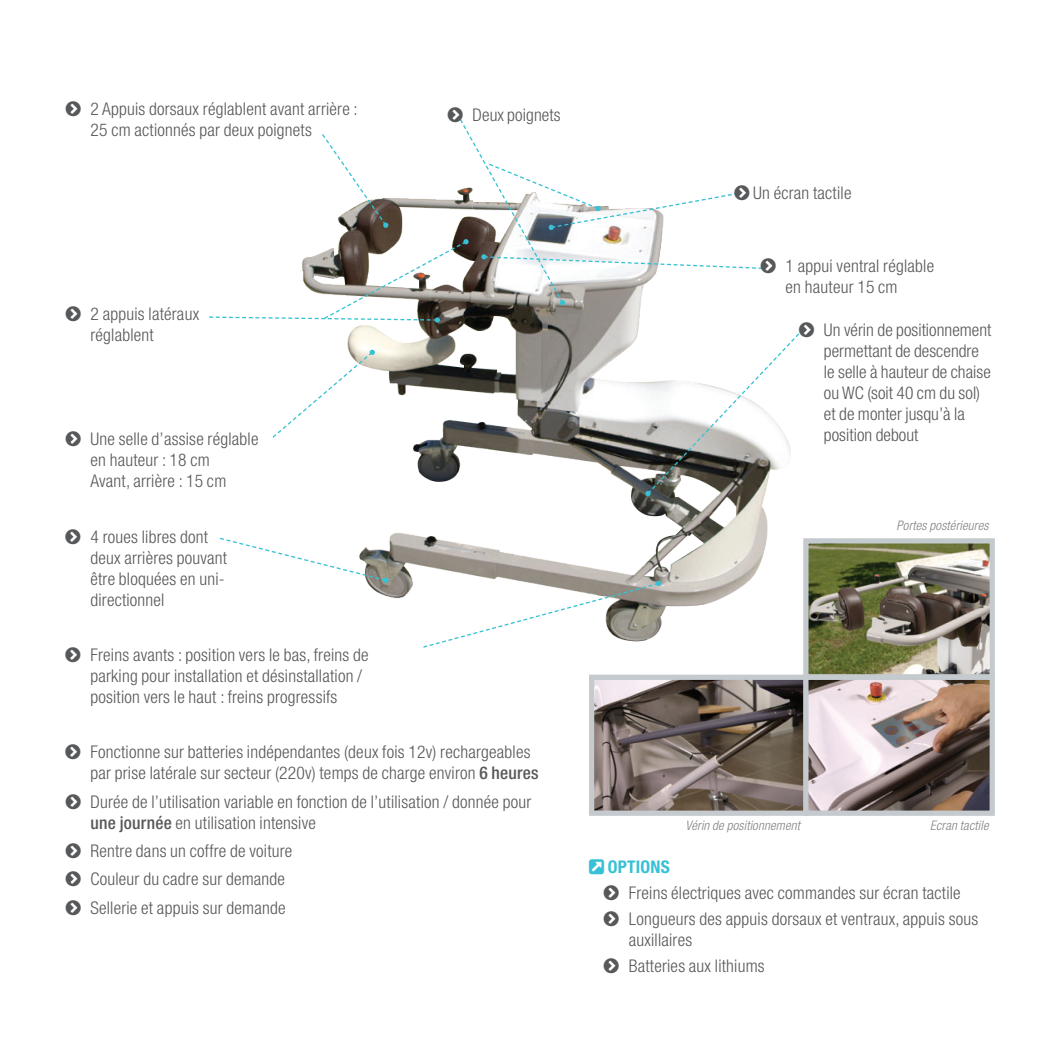
<style>
.page{position:relative;width:1042px;height:1042px;background:#fff}
.page>*{position:absolute;margin:0;border:0;box-sizing:border-box;transform-origin:0 0}
.t1{font:300 condensed 17.5px/21px "Helvetica Neue LT Pro";letter-spacing:.015em;color:#57585a}
.t2{font:700 condensed 17.5px "Helvetica Neue LT Pro";letter-spacing:.015em;color:#37c1d4}
.t3{font:italic 300 condensed 13.12px "Helvetica Neue LT Pro";letter-spacing:.015em;color:#808285}
.s1{font-weight:500}
</style>
<div class="page">
<img style="left:367px;top:496px;width:401px;height:130px">
<svg style="left:219px;top:537px;width:169px;height:46px"></svg>
<svg style="left:422px;top:581px;width:239px;height:67px"></svg>
<img style="left:595px;top:680px;width:394px;height:130px">
<div style="left:589px;top:674px;width:220px;height:142px;border:5px solid #c4cace"></div>
<div style="left:803px;top:674px;width:192px;height:142px;border:5px solid #c4cace"></div>
<img style="left:809px;top:544px;width:180px;height:129px">
<div style="left:803px;top:538px;width:192px;height:141px;border:5px solid #c4cace"></div>
<svg style="left:209px;top:119px;width:595px;height:377px"></svg>
<p class="t1" style="left:90px;top:99px;width:269px">2 Appuis dorsaux réglablent avant arrière :<br>25 cm actionnés par deux poignets</p>
<p class="t1" style="left:90px;top:303px;width:110px">2 appuis latéraux réglablent</p>
<p class="t1" style="left:90px;top:428px;width:169px">Une selle d’assise réglable en hauteur : 18 cm<br>Avant, arrière : 15 cm</p>
<p class="t1" style="left:90px;top:526px;width:138px">4 roues libres dont deux arrières pouvant être bloquées en uni&shy;directionnel</p>
<p class="t1" style="left:90px;top:644px;width:280px">Freins avants : position vers le bas, freins de parking pour installation et désinstallation / position vers le haut : freins progressifs</p>
<p class="t1" style="left:473px;top:104px;width:90px">Deux poignets</p>
<p class="t1" style="left:90px;top:741px;width:450px">Fonctionne sur batteries indépendantes (deux fois 12v) rechargeables par prise latérale sur secteur (220v) temps de charge environ <span class="s1">6 heures</span></p>
<p class="t1" style="left:90px;top:791px;width:442px">Durée de l’utilisation variable en fonction de l’utilisation / donnée pour <span class="s1">une journée</span> en utilisation intensive</p>
<p class="t1" style="left:90px;top:836px;width:203px;line-height:28.3px">Rentre dans un coffre de voiture<br>Couleur du cadre sur demande<br>Sellerie et appuis sur demande</p>
<p class="t1" style="left:753px;top:182px;width:100px">Un écran tactile</p>
<p class="t1" style="left:785px;top:255px;width:150px">1 appui ventral réglable en hauteur 15 cm</p>
<p class="t1" style="left:824px;top:319px;width:169px">Un vérin de positionnement permettant de descendre le selle à hauteur de chaise ou WC (soit 40 cm du sol) et de monter jusqu’à la position debout</p>
<p class="t3" style="left:896px;top:518px;width:94px">Portes postérieures</p>
<p class="t3" style="left:685px;top:818px;width:116px">Vérin de positionnement</p>
<p class="t3" style="left:930px;top:818px;width:60px">Ecran tactile</p>
<p class="t2" style="left:608px;top:856px;width:63px">OPTIONS</p>
<p class="t1" style="left:629px;top:880px;width:351px;line-height:25.9px">Freins électriques avec commandes sur écran tactile<br>Longueurs des appuis dorsaux et ventraux, appuis sous</p>
<p class="t1" style="left:629px;top:926px;width:137px;line-height:25.9px">auxillaires<br>Batteries aux lithiums</p>
</div>
